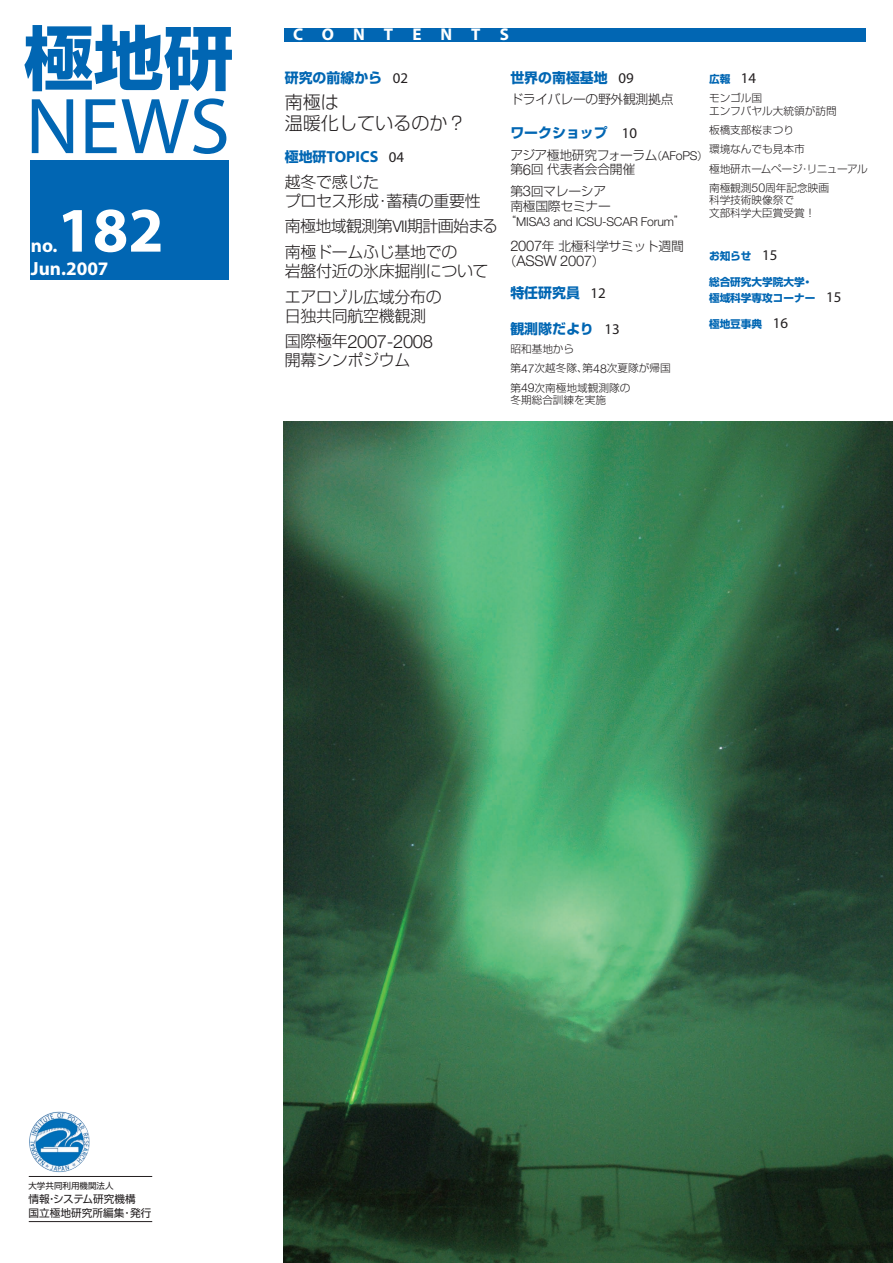
<style>
.page{position:relative;width:893px;height:1263px;background:#fff}
.page>*{position:absolute;margin:0;border:0;box-sizing:border-box;transform-origin:0 0}
.t1{font:700 63.9px "Myriad";color:#fff}
.t2{font:700 19.2px "Myriad";color:#fff}
.t3{font:300 18.3px "Helvetica Neue";letter-spacing:-.02em;color:#231f20}
.t4{font:18.15px/21.3px "Shin Go Pro Light 83 pv RKSJ H";color:#231f20}
.t5{font:700 17.1px "Myriad";letter-spacing:1.12em;color:#fff}
.t6{font:700 16.05px "Myriad";color:#0166b3}
.t7{font:15.9px/19.2px "Shin Go Pro Light 83 pv RKSJ H";letter-spacing:-.02em;color:#231f20}
.t8{font:15.9px/25.5px "Shin Go Pro Light 83 pv RKSJ H";letter-spacing:-.04em;color:#231f20}
.t9{font:300 14.7px "Helvetica Neue";letter-spacing:-.02em;color:#231f20}
.t10{font:13.95px "Shin Go Pro Bold 83 pv RKSJ H";color:#0166b3}
.t11{font:12.75px/14.9px "Shin Go Pro Light 83 pv RKSJ H";letter-spacing:-.02em;color:#231f20}
.t12{font:300 12.3px "Helvetica Neue";letter-spacing:-.02em;color:#231f20}
.t13{font:10.65px/19.2px "Shin Go Pro Light 83 pv RKSJ H";color:#231f20}
.t14{font:10.65px/15.5px "Shin Go Pro Bold 83 pv RKSJ H";color:#0166b3}
.t15{font:10.65px/13.8px "Shin Go Pro Regular 83 pv RKSJ H";color:#231f20}
.t16{font:8.55px "Shin Go Pro Regular 83 pv RKSJ H";color:#231f20}
.s1{font-family:"Myriad";font-size:14.85px;color:#231f20}
.s2{font-family:"Shin Go Pro Bold 83 pv RKSJ H";font-weight:400;font-size:13.95px}
.s3{font-weight:400;font-size:14.85px;color:#231f20}
.s4{font-family:"Helvetica Neue";font-weight:300}
.s5{font-family:"Shin Go Pro Light 83 pv RKSJ H";font-weight:400;font-size:15.9px}
.s6{font-size:10.65px}
.s7{font-family:"Helvetica Neue";font-weight:300;font-size:12.3px}
.s8{font-family:"Helvetica Neue";font-weight:300;font-size:14.7px}
.s9{font-family:"Shin Go Pro Light 83 pv RKSJ H";font-weight:400}
.s10{font-family:"Shin Go Pro Light 83 pv RKSJ H";font-weight:400;font-size:12.75px}
</style>
<div class="page">
<div style="left:285px;top:28px;width:581px;height:13px;background:#0166b3"></div>
<div style="left:30px;top:160px;width:199px;height:119px;background:#0166b3"></div>
<svg style="left:32px;top:99px;width:41px;height:54px"></svg>
<svg style="left:86px;top:98px;width:140px;height:56px"></svg>
<svg style="left:24px;top:25px;width:208px;height:66px"></svg>
<img style="left:29px;top:1111px;width:61px;height:61px">
<hr style="left:29px;top:1176px;width:123px;height:1px;background:#231f20">
<hr style="left:29px;top:1221px;width:123px;height:1px;background:#231f20">
<img style="left:284px;top:421px;width:609px;height:842px">
<h1 class="t1" style="left:57px;top:197px;width:108px">182</h1>
<h2 class="t2" style="left:31px;top:258px;width:79px">Jun.2007</h2>
<h2 class="t2" style="left:31px;top:235px;width:28px">no.</h2>
<h3 class="t5" style="left:293px;top:26px;width:217px">CONTENTS</h3>
<h3 class="t10" style="left:285px;top:67px;width:125px">研究の前線から <span class="s1">02</span></h3>
<h3 class="t4" style="left:285px;top:89px;width:183px">南極は<br>温暖化しているのか？</h3>
<h3 class="t6" style="left:285px;top:149px;width:121px"><span class="s2">極地研</span>TOPICS <span class="s3">04</span></h3>
<h3 class="t7" style="left:285px;top:170px;width:197px">越冬で感じた<br>プロセス形成・蓄積の重要性</h3>
<h3 class="t8" style="left:285px;top:212px;width:215px">南極地域観測第<span class="s4">VII</span>期計画始まる南極ドームふじ基地での</h3>
<h3 class="t7" style="left:285px;top:256px;width:205px;line-height:25.5px">岩盤付近の氷床掘削についてエアロゾル広域分布の</h3>
<h3 class="t7" style="left:285px;top:304px;width:143px">日独共同航空機観測</h3>
<h3 class="t3" style="left:285px;top:330px;width:150px"><span class="s5">国際極年</span>2007-2008</h3>
<h3 class="t7" style="left:285px;top:349px;width:127px">開幕シンポジウム</h3>
<h3 class="t10" style="left:510px;top:67px;width:125px">世界の南極基地 <span class="s1">09</span></h3>
<p class="t11" style="left:510px;top:90px;width:165px">ドライバレーの野外観測拠点</p>
<h3 class="t10" style="left:510px;top:122px;width:128px">ワークショップ　<span class="s1">10</span></h3>
<p class="t11" style="left:510px;top:146px;width:199px">アジア極地研究フォーラム<span class="s6">（</span><span class="s7">AFoPS</span><span class="s6">）</span>第<span class="s8">6</span>回 代表者会合開催</p>
<p class="t11" style="left:510px;top:182px;width:102px">第<span class="s8">3</span>回マレーシア南極国際セミナー</p>
<p class="t12" style="left:504px;top:214px;width:183px"><span class="s9">“</span>MISA3 and ICSU-SCAR Forum<span class="s9">”</span></p>
<p class="t11" style="left:510px;top:237px;width:175px"><span class="s8">2007</span>年 北極科学サミット週間</p>
<h3 class="t9" style="left:504px;top:252px;width:102px"><span class="s10">（</span>ASSW 2007<span class="s10">）</span></h3>
<h3 class="t10" style="left:510px;top:281px;width:97px">特任研究員 <span class="s1">12</span></h3>
<h3 class="t10" style="left:510px;top:318px;width:111px">観測隊だより <span class="s1">13</span></h3>
<p class="t13" style="left:510px;top:338px;width:162px">昭和基地から<br>第<span class="s7">47</span>次越冬隊、第<span class="s7">48</span>次夏隊が帰国第<span class="s7">49</span>次南極地域観測隊の</p>
<p class="t13" style="left:510px;top:389px;width:97px">冬期総合訓練を実施</p>
<p class="t14" style="left:709px;top:70px;width:49px">広報　<span class="s1">14</span></p>
<p class="t13" style="left:709px;top:91px;width:129px;line-height:12.8px">モンゴル国<br>エンフバヤル大統領が訪問</p>
<p class="t13" style="left:709px;top:119px;width:160px">板橋支部桜まつり<br>環境なんでも見本市<br>極地研ホームページ・リニューアル南極観測<span class="s7">50</span>周年記念映画</p>
<p class="t13" style="left:709px;top:193px;width:108px;line-height:12.8px">科学技術映像祭で<br>文部科学大臣賞受賞！</p>
<p class="t14" style="left:709px;top:247px;width:70px">お知らせ　<span class="s1">15</span></p>
<p class="t14" style="left:709px;top:274px;width:134px">総合研究大学院大学・<br>極域科学専攻コーナー　<span class="s1">15</span></p>
<p class="t14" style="left:709px;top:316px;width:81px">極地豆事典　<span class="s1">16</span></p>
<p class="t16" style="left:28px;top:1178px;width:87px">大学共同利用機関法人</p>
<p class="t15" style="left:28px;top:1190px;width:125px">情報・システム研究機構<br>国立極地研究所編集・発行</p>
</div>
